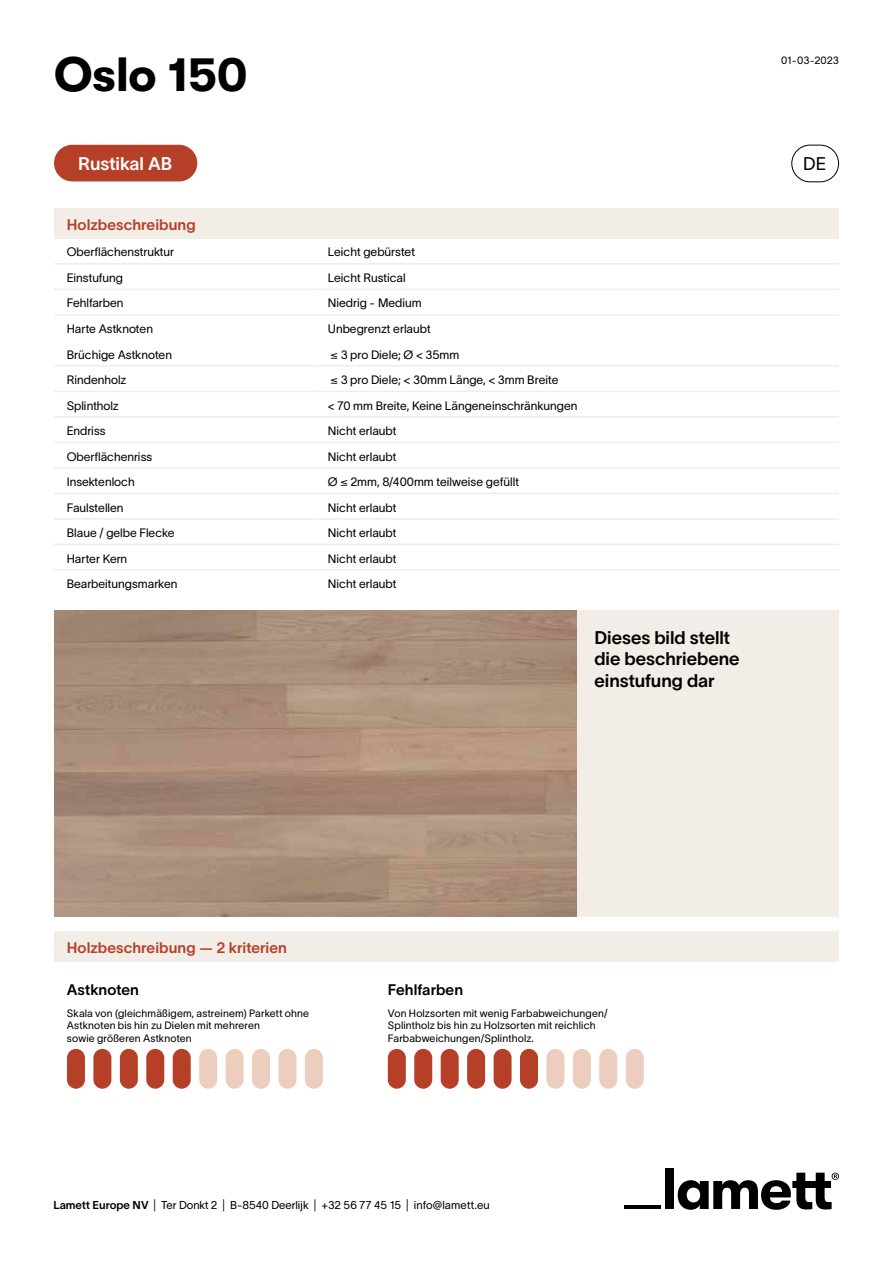
<style>
.page{position:relative;width:893px;height:1263px;background:#fff}
.page>*{position:absolute;margin:0;border:0;box-sizing:border-box;transform-origin:0 0}
.t1{font:700 48px "GT Walsheim";letter-spacing:-.01em;color:#000}
.t2{font:18px/21.6px "TWK Lausanne 600";letter-spacing:-.005em;color:#000}
.t3{font:18px "TWK Lausanne 600";letter-spacing:-.005em;color:#fff}
.t4{font:18px "TWK Lausanne 300";color:#000}
.t5{font:15px "TWK Lausanne 600";letter-spacing:.005em;color:#b63f27}
.t6{font:15px "TWK Lausanne 600";letter-spacing:.005em;color:#000}
.t7{font:12px "TWK Lausanne 300";color:#000}
.t8{font:11.25px "TWK Lausanne 300";color:#000}
.t9{font:10.5px/12.6px "TWK Lausanne 300";letter-spacing:.015em;color:#000}
.s1{font-family:"TWK Lausanne 600"}
</style>
<div class="page">
<div style="left:54px;top:145px;width:143px;height:36px;background:#b63f27;border-radius:18px"></div>
<div style="left:791px;top:145px;width:48px;height:37px;border:1px solid #000;border-radius:18px"></div>
<div style="left:54px;top:208px;width:785px;height:30px;background:#f2ede7"></div>
<hr style="left:54px;top:237px;width:261px;height:2px;background:#f2ede7">
<hr style="left:315px;top:237px;width:524px;height:2px;background:#f2ede7">
<hr style="left:54px;top:263px;width:261px;height:1px;background:#f2ede7">
<hr style="left:315px;top:263px;width:524px;height:1px;background:#f2ede7">
<hr style="left:54px;top:288px;width:261px;height:2px;background:#f2ede7">
<hr style="left:315px;top:288px;width:524px;height:2px;background:#f2ede7">
<hr style="left:54px;top:314px;width:261px;height:1px;background:#f2ede7">
<hr style="left:315px;top:314px;width:524px;height:1px;background:#f2ede7">
<hr style="left:54px;top:365px;width:261px;height:2px;background:#f2ede7">
<hr style="left:315px;top:365px;width:524px;height:2px;background:#f2ede7">
<hr style="left:54px;top:391px;width:261px;height:1px;background:#f2ede7">
<hr style="left:315px;top:391px;width:524px;height:1px;background:#f2ede7">
<hr style="left:54px;top:416px;width:261px;height:2px;background:#f2ede7">
<hr style="left:315px;top:416px;width:524px;height:2px;background:#f2ede7">
<hr style="left:54px;top:442px;width:261px;height:1px;background:#f2ede7">
<hr style="left:315px;top:442px;width:524px;height:1px;background:#f2ede7">
<hr style="left:54px;top:467px;width:261px;height:2px;background:#f2ede7">
<hr style="left:315px;top:467px;width:524px;height:2px;background:#f2ede7">
<hr style="left:54px;top:493px;width:261px;height:1px;background:#f2ede7">
<hr style="left:315px;top:493px;width:524px;height:1px;background:#f2ede7">
<hr style="left:54px;top:518px;width:261px;height:2px;background:#f2ede7">
<hr style="left:315px;top:518px;width:524px;height:2px;background:#f2ede7">
<hr style="left:54px;top:544px;width:261px;height:1px;background:#f2ede7">
<hr style="left:315px;top:544px;width:524px;height:1px;background:#f2ede7">
<hr style="left:54px;top:569px;width:261px;height:2px;background:#f2ede7">
<hr style="left:315px;top:569px;width:524px;height:2px;background:#f2ede7">
<div style="left:665px;top:1168px;width:9px;height:41px;background:#000"></div>
<svg style="left:678px;top:1173px;width:161px;height:37px"></svg>
<hr style="left:624px;top:1205px;width:37px;height:4px;background:#000">
<img style="left:54px;top:610px;width:523px;height:306px">
<div style="left:577px;top:610px;width:262px;height:306px;background:#f2ede7"></div>
<div style="left:54px;top:931px;width:785px;height:30px;background:#f2ede7"></div>
<hr style="left:54px;top:960px;width:785px;height:2px;background:#f2ede7">
<div style="left:67px;top:1049px;width:18px;height:40px;background:#b63f27;border-radius:9px"></div>
<div style="left:93px;top:1049px;width:18px;height:40px;background:#b63f27;border-radius:9px"></div>
<div style="left:120px;top:1049px;width:18px;height:40px;background:#b63f27;border-radius:9px"></div>
<div style="left:146px;top:1049px;width:18px;height:40px;background:#b63f27;border-radius:9px"></div>
<div style="left:173px;top:1049px;width:18px;height:40px;background:#b63f27;border-radius:9px"></div>
<div style="left:199px;top:1049px;width:18px;height:40px;background:#edcdbd;border-radius:9px"></div>
<div style="left:226px;top:1049px;width:18px;height:40px;background:#edcdbd;border-radius:9px"></div>
<div style="left:252px;top:1049px;width:18px;height:40px;background:#edcdbd;border-radius:9px"></div>
<div style="left:278px;top:1049px;width:18px;height:40px;background:#edcdbd;border-radius:9px"></div>
<div style="left:305px;top:1049px;width:18px;height:40px;background:#edcdbd;border-radius:9px"></div>
<div style="left:388px;top:1049px;width:18px;height:40px;background:#b63f27;border-radius:9px"></div>
<div style="left:414px;top:1049px;width:18px;height:40px;background:#b63f27;border-radius:9px"></div>
<div style="left:441px;top:1049px;width:18px;height:40px;background:#b63f27;border-radius:9px"></div>
<div style="left:467px;top:1049px;width:18px;height:40px;background:#b63f27;border-radius:9px"></div>
<div style="left:494px;top:1049px;width:18px;height:40px;background:#b63f27;border-radius:9px"></div>
<div style="left:520px;top:1049px;width:18px;height:40px;background:#b63f27;border-radius:9px"></div>
<div style="left:546px;top:1049px;width:18px;height:40px;background:#edcdbd;border-radius:9px"></div>
<div style="left:573px;top:1049px;width:18px;height:40px;background:#edcdbd;border-radius:9px"></div>
<div style="left:599px;top:1049px;width:18px;height:40px;background:#edcdbd;border-radius:9px"></div>
<div style="left:626px;top:1049px;width:18px;height:40px;background:#edcdbd;border-radius:9px"></div>
<h1 class="t1" style="left:54px;top:47px;width:195px">Oslo 150</h1>
<p class="t9" style="left:781px;top:53px;width:59px">01-03-2023</p>
<h2 class="t3" style="left:78px;top:151px;width:95px">Rustikal AB</h2>
<h2 class="t4" style="left:803px;top:151px;width:25px">DE</h2>
<p class="t5" style="left:67px;top:214px;width:130px">Holzbeschreibung</p>
<p class="t7" style="left:67px;top:244px;width:109px">Oberflächenstruktur</p>
<p class="t7" style="left:328px;top:244px;width:89px">Leicht gebürstet</p>
<p class="t7" style="left:67px;top:269px;width:58px">Einstufung</p>
<p class="t7" style="left:328px;top:269px;width:79px">Leicht Rustical</p>
<p class="t7" style="left:67px;top:295px;width:58px">Fehlfarben</p>
<p class="t7" style="left:328px;top:295px;width:95px">Niedrig - Medium</p>
<p class="t7" style="left:67px;top:320px;width:88px">Harte Astknoten</p>
<p class="t7" style="left:328px;top:320px;width:104px">Unbegrenzt erlaubt</p>
<p class="t7" style="left:67px;top:346px;width:107px">Brüchige Astknoten</p>
<p class="t7" style="left:331px;top:346px;width:130px">≤ 3 pro Diele; Ø &lt; 35mm</p>
<p class="t7" style="left:67px;top:371px;width:61px">Rindenholz</p>
<p class="t7" style="left:331px;top:371px;width:229px">≤ 3 pro Diele; &lt; 30mm Länge, &lt; 3mm Breite</p>
<p class="t7" style="left:67px;top:397px;width:54px">Splintholz</p>
<p class="t7" style="left:328px;top:397px;width:251px">&lt; 70 mm Breite, Keine Längeneinschränkungen</p>
<p class="t7" style="left:67px;top:422px;width:40px">Endriss</p>
<p class="t7" style="left:328px;top:422px;width:70px">Nicht erlaubt</p>
<p class="t7" style="left:67px;top:448px;width:87px">Oberflächenriss</p>
<p class="t7" style="left:328px;top:448px;width:70px">Nicht erlaubt</p>
<p class="t7" style="left:67px;top:473px;width:69px">Insektenloch</p>
<p class="t7" style="left:328px;top:473px;width:193px">Ø ≤ 2mm, 8/400mm teilweise gefüllt</p>
<p class="t7" style="left:67px;top:499px;width:58px">Faulstellen</p>
<p class="t7" style="left:328px;top:499px;width:70px">Nicht erlaubt</p>
<p class="t7" style="left:67px;top:524px;width:109px">Blaue / gelbe Flecke</p>
<p class="t7" style="left:328px;top:524px;width:70px">Nicht erlaubt</p>
<p class="t7" style="left:67px;top:550px;width:62px">Harter Kern</p>
<p class="t7" style="left:328px;top:550px;width:70px">Nicht erlaubt</p>
<p class="t7" style="left:67px;top:575px;width:112px">Bearbeitungsmarken</p>
<p class="t7" style="left:328px;top:575px;width:70px">Nicht erlaubt</p>
<h2 class="t2" style="left:594px;top:625px;width:147px">Dieses bild stellt die beschriebene einstufung dar</h2>
<p class="t5" style="left:67px;top:937px;width:222px">Holzbeschreibung — 2 kriterien</p>
<p class="t6" style="left:67px;top:979px;width:74px">Astknoten</p>
<p class="t6" style="left:388px;top:979px;width:77px">Fehlfarben</p>
<p class="t9" style="left:67px;top:1006px;width:244px">Skala von (gleichmäßigem, astreinem) Parkett ohne<br>Astknoten bis hin zu Dielen mit mehreren<br>sowie größeren Astknoten</p>
<p class="t9" style="left:388px;top:1006px;width:221px">Von Holzsorten mit wenig Farbabweichungen/<br>Splintholz bis hin zu Holzsorten mit reichlich<br>Farbabweichungen/Splintholz.</p>
<p class="t8" style="left:53px;top:1197px;width:438px"><span class="s1">Lamett Europe NV</span> | Ter Donkt 2 | B-8540 Deerlijk | +32 56 77 45 15 | info@lamett.eu</p>
</div>
